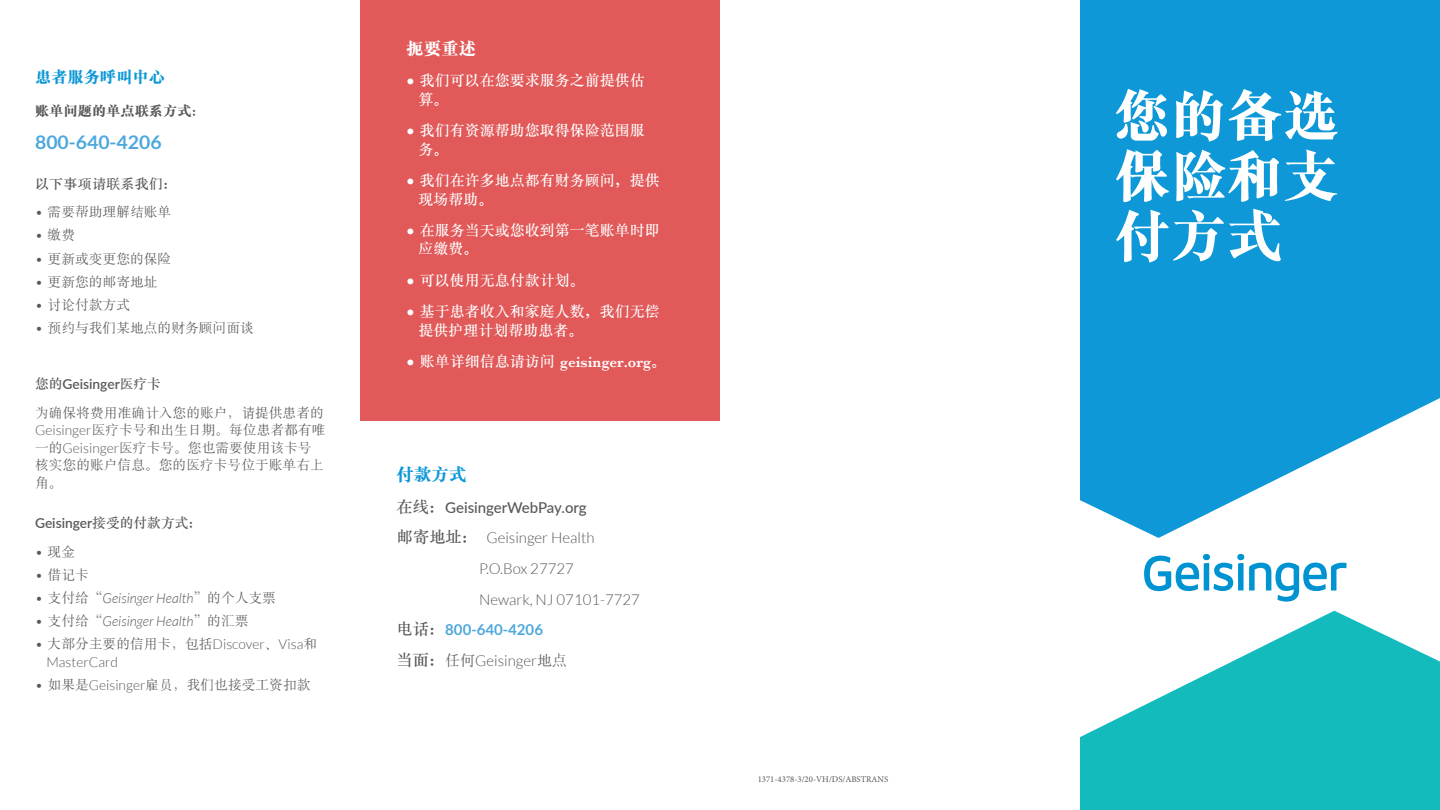
<style>
.page{position:relative;width:1440px;height:810px;background:#fff}
.page>*{position:absolute;margin:0;border:0;box-sizing:border-box;transform-origin:0 0}
.t1{font:800 56.25px/60px "Song ASC";color:#fff;text-align:justify}
.Body_Copy{font:700 18.75px "Lato";color:#4da7dd;scale:1.04 1}
.Copy_subhead{font:800 17.5px "Song ASC";color:#0e98d7}
.Body_Copy-2{font:800 17.5px "Song ASC";color:#fff}
.Body_Copy-3{font:800 16.25px "Song ASC";color:#0e98d7}
.Body_Copy-4{font:500 15px/18.8px "Song ASC";color:#fff}
.Body_Copy-5{font:300 15px "Lato";color:#57585a}
.Body_Copy-6{font:500 15px "Lato";letter-spacing:-.005em;color:#57585a}
.Body_Copy-7{font:700 15px "Lato";color:#4da7dd}
.Body_Copy-8{font:300 13.75px/17.5px "Song ASC";color:#57585a}
.Body_Copy-9{font:italic 300 13.75px "Lato";color:#57585a}
.Body_Copy-10{font:300 13.75px/17.5px "Lato";color:#57585a}
.Body_Copy-11{font:600 13.75px "Lato";color:#57585a}
.Body_Copy-12{font:800 13.75px "Song ASC";color:#57585a;scale:1.04 1}
.Body_Copy-13{font:500 13.75px "Song ASC";color:#57585a;scale:1.04 1}
.t2{font:8.75px "Minion Pro";color:#57585a}
.s1{font-family:"Lato"}
.s2{font-family:"Song ASC";font-weight:500}
.s3{font-style:normal}
.s4{font-family:"Song ASC";font-style:normal}
.s5{font-family:"Song ASC"}
.s6{font-family:"Song ASC";font-size:16.25px}
.s7{font-family:"Song ASC";font-weight:500;font-size:16.25px}
.s8{font-family:"Song ASC";font-weight:500;font-size:16.25px;color:#57585a}
</style>
<div class="page">
<svg style="left:1080px;top:0;width:360px;height:538px;background:#26a2db"></svg>
<svg style="left:1080px;top:611px;width:360px;height:199px;fill:#14bbbd"></svg>
<div style="left:360px;top:0;width:360px;height:420px;background:#e15959"></div>
<svg style="left:1144px;top:554px;width:203px;height:48px"></svg>
<p class="Body_Copy-3" style="left:35px;top:69px;width:132px">患者服务呼叫中心</p>
<p class="Body_Copy-12" style="left:35px;top:104px;width:166px">账单问题的单点联系方式：</p>
<p class="Body_Copy" style="left:35px;top:131px;width:123px">800-640-4206</p>
<p class="Body_Copy-13" style="left:35px;top:177px;width:138px">以下事项请联系我们：</p>
<p class="Body_Copy-8" style="left:35px;top:204px;width:138px"><span class="s1">•</span> 需要帮助理解结账单</p>
<p class="Body_Copy-8" style="left:35px;top:227px;width:42px"><span class="s1">•</span> 缴费</p>
<p class="Body_Copy-8" style="left:35px;top:251px;width:138px"><span class="s1">•</span> 更新或变更您的保险</p>
<p class="Body_Copy-8" style="left:35px;top:274px;width:124px"><span class="s1">•</span> 更新您的邮寄地址</p>
<p class="Body_Copy-8" style="left:35px;top:297px;width:97px"><span class="s1">•</span> 讨论付款方式</p>
<p class="Body_Copy-8" style="left:35px;top:320px;width:220px"><span class="s1">•</span> 预约与我们某地点的财务顾问面谈</p>
<p class="Body_Copy-11" style="left:35px;top:374px;width:127px"><span class="s2">您的</span>Geisinger<span class="s2">医疗卡</span></p>
<p class="Body_Copy-8" style="left:35px;top:405px;width:292px">为确保将费用准确计入您的账户，请提供患者的<br><span class="s1">Geisinger</span>医疗卡号和出生日期。每位患者都有唯一的<span class="s1">Geisinger</span>医疗卡号。您也需要使用该卡号核实您的账户信息。您的医疗卡号位于账单右上角。</p>
<p class="Body_Copy-11" style="left:35px;top:513px;width:169px">Geisinger<span class="s2">接受的付款方式：</span></p>
<p class="Body_Copy-8" style="left:35px;top:544px;width:42px"><span class="s1">•</span> 现金</p>
<p class="Body_Copy-8" style="left:35px;top:567px;width:55px"><span class="s1">•</span> 借记卡</p>
<p class="Body_Copy-9" style="left:35px;top:591px;width:242px"><span class="s3">•</span> <span class="s4">支付给“</span>Geisinger Health<span class="s4">”的个人支票</span></p>
<p class="Body_Copy-9" style="left:35px;top:614px;width:215px"><span class="s3">•</span> <span class="s4">支付给“</span>Geisinger Health<span class="s4">”的汇票</span></p>
<p class="Body_Copy-10" style="left:46px;top:636px;width:272px;text-indent:-11px">• <span class="s5">大部分主要的信用卡，包括</span>Discover<span class="s5">、</span>Visa<span class="s5">和<br></span>MasterCard</p>
<p class="Body_Copy-8" style="left:35px;top:677px;width:277px"><span class="s1">•</span> 如果是<span class="s1">Geisinger</span>雇员，我们也接受工资扣款</p>
<p class="Body_Copy-2" style="left:406px;top:40px;width:71px">扼要重述</p>
<p class="Body_Copy-4" style="left:419px;top:72px;width:228px;text-indent:-12px"><span class="s1">•</span> 我们可以在您要求服务之前提供估算。</p>
<p class="Body_Copy-4" style="left:419px;top:122px;width:228px;text-indent:-12px"><span class="s1">•</span> 我们有资源帮助您取得保险范围服务。</p>
<p class="Body_Copy-4" style="left:419px;top:172px;width:243px;text-indent:-12px"><span class="s1">•</span> 我们在许多地点都有财务顾问，提供现场帮助。</p>
<p class="Body_Copy-4" style="left:419px;top:222px;width:243px;text-indent:-12px"><span class="s1">•</span> 在服务当天或您收到第一笔账单时即应缴费。</p>
<p class="Body_Copy-4" style="left:406px;top:272px;width:180px"><span class="s1">•</span> 可以使用无息付款计划。</p>
<p class="Body_Copy-4" style="left:419px;top:303px;width:243px;text-indent:-12px"><span class="s1">•</span> 基于患者收入和家庭人数，我们无偿提供护理计划帮助患者。</p>
<p class="Body_Copy-4" style="left:406px;top:353px;width:261px"><span class="s1">•</span> 账单详细信息请访问 geisinger.org。</p>
<p class="Copy_subhead" style="left:397px;top:466px;width:71px">付款方式</p>
<p class="Body_Copy-6" style="left:397px;top:496px;width:192px"><span class="s6">在线：</span>GeisingerWebPay.org</p>
<p class="Body_Copy-5" style="left:397px;top:530px;width:199px"><span class="s7">邮寄地址：</span> Geisinger Health</p>
<p class="Body_Copy-5" style="left:479px;top:561px;width:96px">P.O.Box 27727</p>
<p class="Body_Copy-5" style="left:479px;top:591px;width:162px">Newark, NJ 07101-7727</p>
<p class="Body_Copy-7" style="left:397px;top:621px;width:148px"><span class="s8">电话：</span>800-640-4206</p>
<p class="Body_Copy-5" style="left:397px;top:653px;width:172px"><span class="s7">当面：</span><span class="s5">任何</span>Geisinger<span class="s5">地点</span></p>
<p class="t2" style="left:758px;top:774px;width:132px">1371-4378-3/20-VH/DS/ABSTRANS</p>
<p class="t1" style="left:1114px;top:89px;width:226px">您的备选保险和支付方式</p>
</div>
